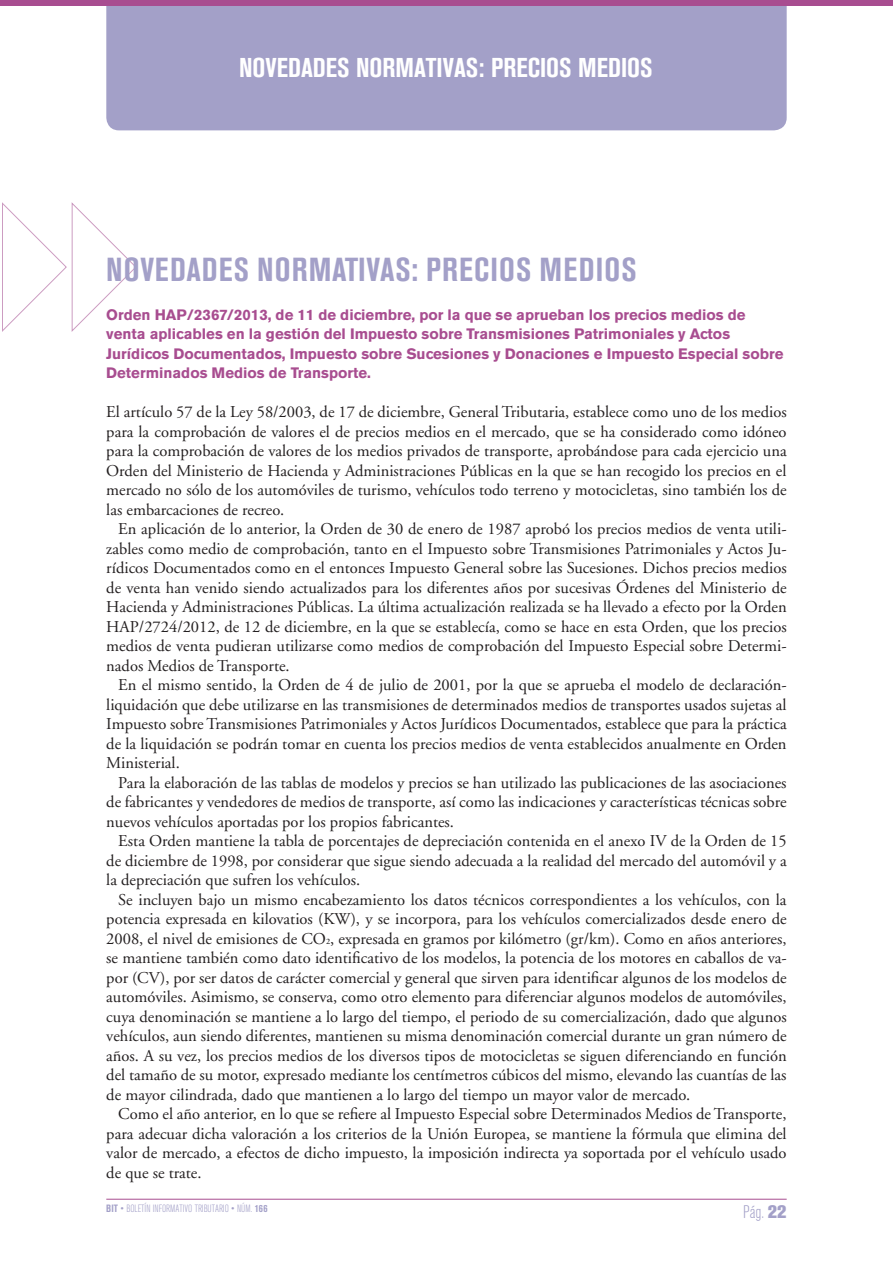
<style>
.page{position:relative;width:893px;height:1263px;background:#fff}
.page>*{position:absolute;margin:0;border:0;box-sizing:border-box;transform-origin:0 0}
._01_Título{font:700 condensed 33px "Akzidenz Grotesk BE";letter-spacing:.035em;color:#a3a0c8}
.t1{font:700 condensed 27px "Akzidenz Grotesk BE";color:#fff}
.t2{font:300 condensed 18px "Akzidenz Grotesk BE";color:#a3a0c8}
.BT_-_Parrafo_2ºymas{font:16.5px/19.5px "Adobe Garamond";color:#231f20;text-align:justify}
.BT_-_Parrafo_1º{font:16.5px/19.5px "Adobe Garamond";color:#231f20;text-align:justify}
.BIT_-_Titulo_4_-_Fun{font:700 15px/19.5px "Akzidenz Grotesk BE";color:#a84d90}
.t3{font:300 condensed 10.5px "Akzidenz Grotesk BE";color:#a3a0c8}
.s1{font-size:8.25px;color:#000}
.s2{font-weight:700}
.s3{font-weight:800;font-stretch:normal}
</style>
<div class="page">
<hr style="left:106px;top:1199px;width:681px;height:1px;background:#a84d90">
<div style="left:106px;top:6px;width:681px;height:124px;background:#a3a0c8"></div>
<svg style="left:2px;top:202px;width:135px;height:130px"></svg>
<div style="left:0;top:0;width:893px;height:6px;background:#a84d90"></div>
<p class="t1" style="left:239px;top:52px;width:415px">NOVEDADES NORMATIVAS: PRECIOS MEDIOS</p>
<p class="_01_Título" style="left:106px;top:250px;width:532px">NOVEDADES NORMATIVAS: PRECIOS MEDIOS</p>
<p class="BIT_-_Titulo_4_-_Fun" style="left:106px;top:305px;width:679px">Orden HAP/2367/2013, de 11 de diciembre, por la que se aprueban los precios medios de venta aplicables en la gestión del Impuesto sobre Transmisiones Patrimoniales y Actos Jurídicos Documentados, Impuesto sobre Sucesiones y Donaciones e Impuesto Especial sobre Determinados Medios de Transporte.</p>
<p class="BT_-_Parrafo_1º" style="left:106px;top:403px;width:682px">El artículo 57 de la Ley 58/2003, de 17 de diciembre, General Tributaria, establece como uno de los medios para la comprobación de valores el de precios medios en el mercado, que se ha considerado como idóneo para la comprobación de valores de los medios privados de transporte, aprobándose para cada ejercicio una Orden del Ministerio de Hacienda y Administraciones Públicas en la que se han recogido los precios en el mercado no sólo de los automóviles de turismo, vehículos todo terreno y motocicletas, sino también los de las embarcaciones de recreo.</p>
<p class="BT_-_Parrafo_2ºymas" style="left:106px;top:520px;width:682px;text-indent:12px">En aplicación de lo anterior, la Orden de 30 de enero de 1987 aprobó los precios medios de venta utili&shy;zables como medio de comprobación, tanto en el Impuesto sobre Transmisiones Patrimoniales y Actos Ju&shy;rídicos Documentados como en el entonces Impuesto General sobre las Sucesiones. Dichos precios medios de venta han venido siendo actualizados para los diferentes años por sucesivas Órdenes del Ministerio de Hacienda y Administraciones Públicas. La última actualización realizada se ha llevado a efecto por la Orden HAP/2724/2012, de 12 de diciembre, en la que se establecía, como se hace en esta Orden, que los precios medios de venta pudieran utilizarse como medios de comprobación del Impuesto Especial sobre Determi&shy;nados Medios de Transporte.</p>
<p class="BT_-_Parrafo_2ºymas" style="left:106px;top:676px;width:682px;text-indent:12px">En el mismo sentido, la Orden de 4 de julio de 2001, por la que se aprueba el modelo de declaración&shy;liquidación que debe utilizarse en las transmisiones de determinados medios de transportes usados sujetas al Impuesto sobre Transmisiones Patrimoniales y Actos Jurídicos Documentados, establece que para la práctica de la liquidación se podrán tomar en cuenta los precios medios de venta establecidos anualmente en Orden Ministerial.</p>
<p class="BT_-_Parrafo_2ºymas" style="left:106px;top:773px;width:682px;text-indent:12px">Para la elaboración de las tablas de modelos y precios se han utilizado las publicaciones de las asociaciones de fabricantes y vendedores de medios de transporte, así como las indicaciones y características técnicas sobre nuevos vehículos aportadas por los propios fabricantes.</p>
<p class="BT_-_Parrafo_2ºymas" style="left:106px;top:832px;width:682px;text-indent:12px">Esta Orden mantiene la tabla de porcentajes de depreciación contenida en el anexo IV de la Orden de 15 de diciembre de 1998, por considerar que sigue siendo adecuada a la realidad del mercado del automóvil y a la depreciación que sufren los vehículos.</p>
<p class="BT_-_Parrafo_2ºymas" style="left:106px;top:890px;width:682px;text-indent:12px">Se incluyen bajo un mismo encabezamiento los datos técnicos correspondientes a los vehículos, con la potencia expresada en kilovatios (KW), y se incorpora, para los vehículos comercializados desde enero de 2008, el nivel de emisiones de CO<span class="s1">2</span>, expresada en gramos por kilómetro (gr/km). Como en años anteriores, se mantiene también como dato identificativo de los modelos, la potencia de los motores en caballos de va&shy;por (CV), por ser datos de carácter comercial y general que sirven para identificar algunos de los modelos de automóviles. Asimismo, se conserva, como otro elemento para diferenciar algunos modelos de automóviles, cuya denominación se mantiene a lo largo del tiempo, el periodo de su comercialización, dado que algunos vehículos, aun siendo diferentes, mantienen su misma denominación comercial durante un gran número de años. A su vez, los precios medios de los diversos tipos de motocicletas se siguen diferenciando en función del tamaño de su motor, expresado mediante los centímetros cúbicos del mismo, elevando las cuantías de las de mayor cilindrada, dado que mantienen a lo largo del tiempo un mayor valor de mercado.</p>
<p class="BT_-_Parrafo_2ºymas" style="left:106px;top:1105px;width:682px;text-indent:12px">Como el año anterior, en lo que se refiere al Impuesto Especial sobre Determinados Medios de Transporte, para adecuar dicha valoración a los criterios de la Unión Europea, se mantiene la fórmula que elimina del valor de mercado, a efectos de dicho impuesto, la imposición indirecta ya soportada por el vehículo usado de que se trate.</p>
<p class="t3" style="left:106px;top:1203px;width:163px"><span class="s2">BIT</span> • BOLETÍN INFORMATIVO TRIBUTARIO • NÚM. <span class="s2">166</span></p>
<p class="t2" style="left:743px;top:1202px;width:45px">Pág. <span class="s3">22</span></p>
</div>
